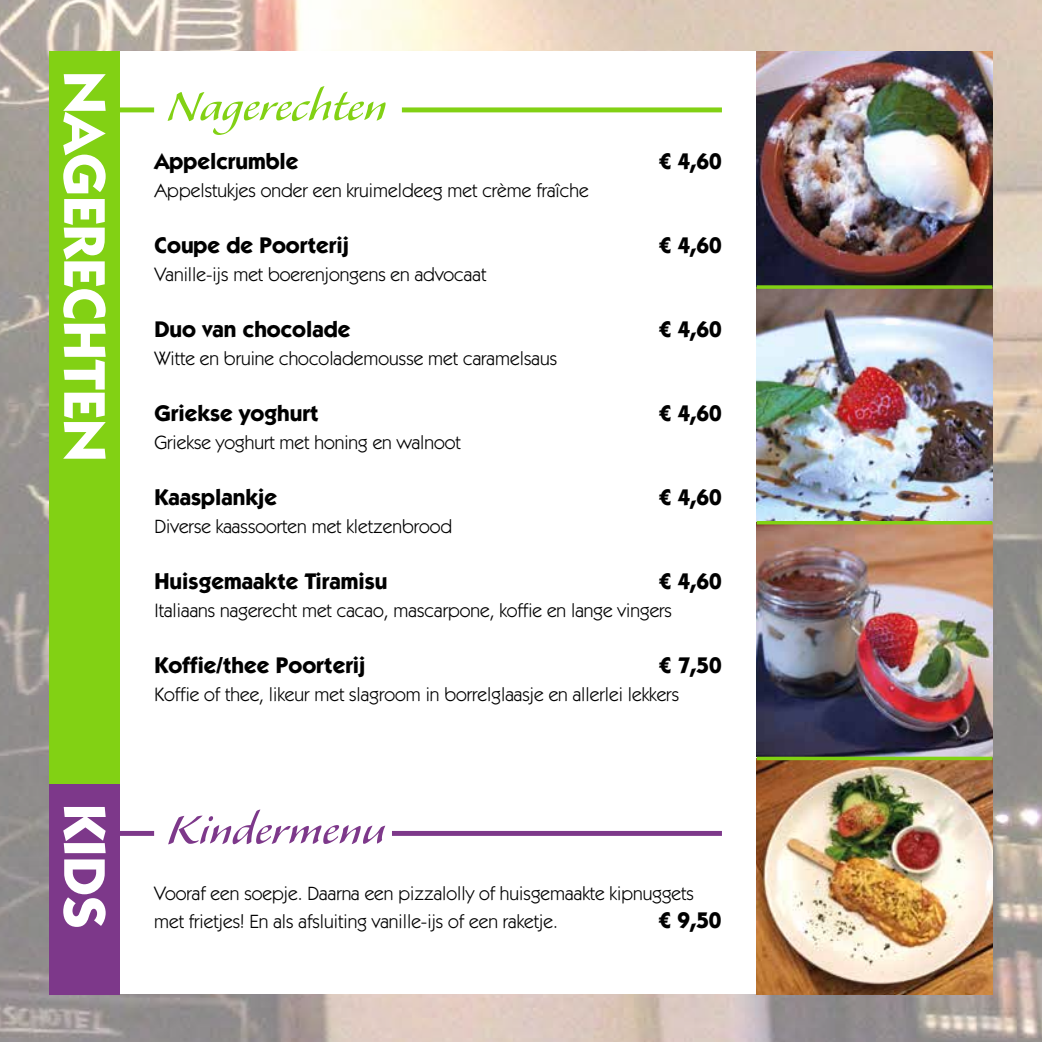
<style>
.page{position:relative;width:1042px;height:1042px;background:#fff}
.page>*{position:absolute;margin:0;border:0;box-sizing:border-box;transform-origin:0 0}
.t1{font:700 58.98px "ITC Kabel Std";color:#fff}
.t2{font:51.98px "Alexa";letter-spacing:-.01em;color:#82d114}
.t3{font:51.98px "Alexa";color:#7d388a}
.t4{font:700 22.75px "ITC Kabel Std";color:#000}
.t5{font:19.25px/28px "ITC Kabel Std";color:#000}
</style>
<div class="page">
<img style="left:0;top:0;width:1042px;height:1042px">
<div style="left:50px;top:51px;width:942px;height:943px;background:#fff"></div>
<div style="left:50px;top:51px;width:70px;height:758px;background:#82d114"></div>
<div style="left:120px;top:107px;width:34px;height:5px;background:#82d114"></div>
<div style="left:402px;top:107px;width:320px;height:5px;background:#82d114"></div>
<img style="left:756px;top:51px;width:236px;height:705px">
<img style="left:756px;top:760px;width:236px;height:234px">
<svg style="left:756px;top:285px;width:236px;height:4px"></svg>
<hr style="left:756px;top:521px;width:236px;height:3px;background:#82d114">
<svg style="left:756px;top:756px;width:236px;height:4px"></svg>
<div style="left:50px;top:784px;width:70px;height:210px;background:#7d388a"></div>
<div style="left:120px;top:831px;width:34px;height:5px;background:#7d388a"></div>
<div style="left:392px;top:831px;width:330px;height:5px;background:#7d388a"></div>
<h1 class="t1" style="left:120px;top:71px;width:392px;rotate:90deg">NAGERECHTEN</h1>
<h2 class="t2" style="left:167px;top:81px;width:220px">Nagerechten</h2>
<p class="t4" style="left:154px;top:148px;width:146px">Appelcrumble</p>
<p class="t4" style="left:659px;top:148px;width:65px">€ 4,60</p>
<p class="t5" style="left:154px;top:177px;width:436px">Appelstukjes onder een kruimeldeeg met crème fraîche</p>
<p class="t4" style="left:154px;top:232px;width:196px">Coupe de Poorterij</p>
<p class="t4" style="left:659px;top:232px;width:65px">€ 4,60</p>
<p class="t5" style="left:154px;top:261px;width:333px">Vanille-ijs met boerenjongens en advocaat</p>
<p class="t4" style="left:154px;top:316px;width:197px">Duo van chocolade</p>
<p class="t4" style="left:659px;top:316px;width:65px">€ 4,60</p>
<p class="t5" style="left:154px;top:345px;width:404px">Witte en bruine chocolademousse met caramelsaus</p>
<p class="t4" style="left:154px;top:400px;width:166px">Griekse yoghurt</p>
<p class="t4" style="left:659px;top:400px;width:65px">€ 4,60</p>
<p class="t5" style="left:154px;top:429px;width:308px">Griekse yoghurt met honing en walnoot</p>
<p class="t4" style="left:154px;top:484px;width:124px">Kaasplankje</p>
<p class="t4" style="left:659px;top:484px;width:65px">€ 4,60</p>
<p class="t5" style="left:154px;top:513px;width:299px">Diverse kaassoorten met kletzenbrood</p>
<p class="t4" style="left:154px;top:568px;width:235px">Huisgemaakte Tiramisu</p>
<p class="t4" style="left:659px;top:568px;width:65px">€ 4,60</p>
<p class="t5" style="left:154px;top:597px;width:519px">Italiaans nagerecht met cacao, mascarpone, koffie en lange vingers</p>
<p class="t4" style="left:154px;top:652px;width:213px">Koffie/thee Poorterij</p>
<p class="t4" style="left:659px;top:652px;width:65px">€ 7,50</p>
<p class="t5" style="left:154px;top:681px;width:526px">Koffie of thee, likeur met slagroom in borrelglaasje en allerlei lekkers</p>
<h1 class="t1" style="left:120px;top:804px;width:126px;rotate:90deg">KIDS</h1>
<h2 class="t3" style="left:167px;top:805px;width:219px">Kindermenu</h2>
<p class="t5" style="left:154px;top:879px;width:541px">Vooraf een soepje. Daarna een pizzalolly of huisgemaakte kipnuggets met frietjes! En als afsluiting vanille-ijs of een raketje.</p>
<p class="t4" style="left:658px;top:906px;width:65px">€ 9,50</p>
</div>
